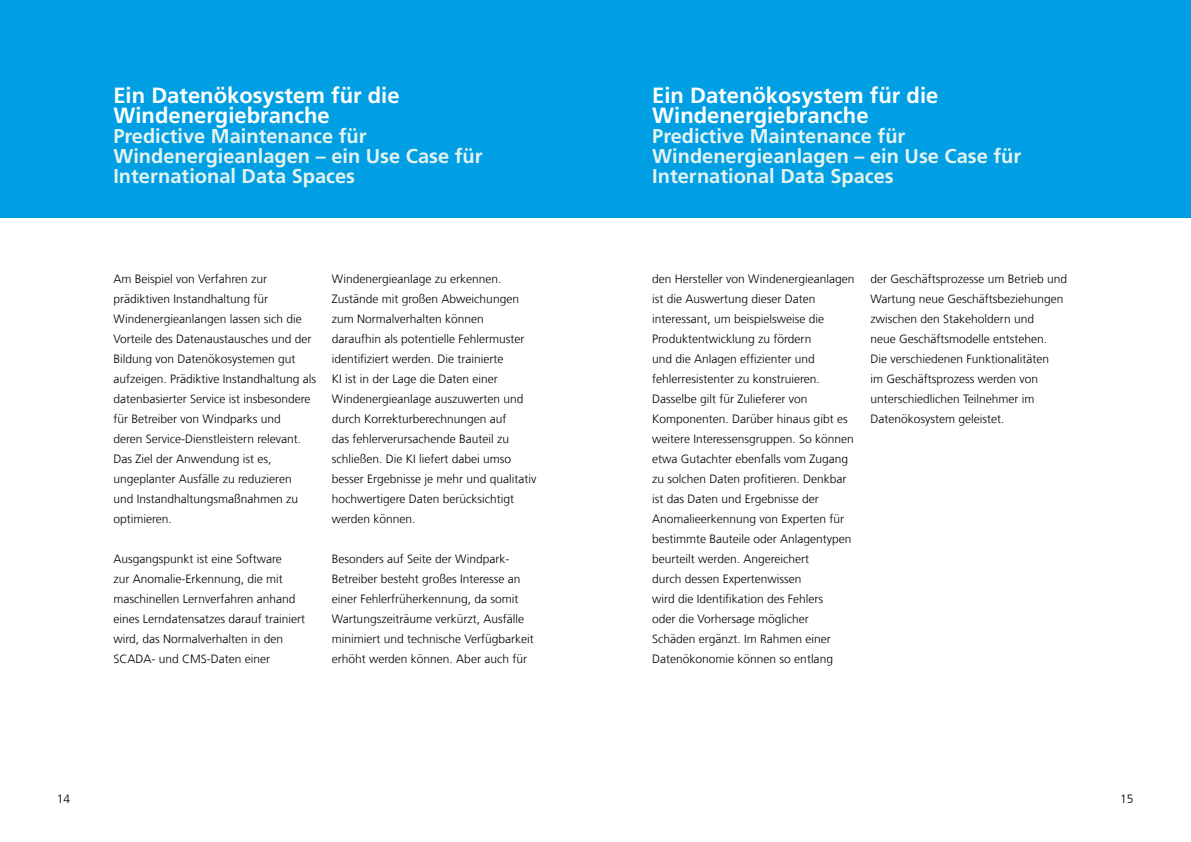
<style>
.page{position:relative;width:1191px;height:842px;background:#fff}
.page>*{position:absolute;margin:0;border:0;box-sizing:border-box;transform-origin:0 0}
.t1{font:700 22px/20px "Frutiger LT Com";color:#fff}
.t2{font:700 20px/20px "Frutiger LT Com";color:#e5f3f1}
.t3{font:300 12px/20px "Frutiger LT Com";color:#000}
</style>
<div class="page">
<div style="left:0;top:0;width:1191px;height:218px;background:#009fe3"></div>
<h1 class="t1" style="left:113px;top:85px;width:288px">Ein Datenökosystem für die<br>Windenergiebranche</h1>
<h2 class="t2" style="left:113px;top:126px;width:370px">Predictive Maintenance für<br>Windenergieanlagen – ein Use Case für<br>International Data Spaces</h2>
<p class="t3" style="left:113px;top:268px;width:204px">Am Beispiel von Verfahren zur prädiktiven Instandhaltung für Windenergieanlangen lassen sich die Vorteile des Datenaustausches und der Bildung von Datenökosystemen gut aufzeigen. Prädiktive Instandhaltung als datenbasierter Service ist insbesondere für Betreiber von Windparks und<br>deren Service-Dienstleistern relevant.<br>Das Ziel der Anwendung ist es, ungeplanter Ausfälle zu reduzieren<br>und Instandhaltungsmaßnahmen zu optimieren.</p>
<p class="t3" style="left:113px;top:549px;width:193px">Ausgangspunkt ist eine Software<br>zur Anomalie-Erkennung, die mit maschinellen Lernverfahren anhand eines Lerndatensatzes darauf trainiert wird, das Normalverhalten in den SCADA- und CMS-Daten einer</p>
<p class="t3" style="left:332px;top:269px;width:206px">Windenergieanlage zu erkennen.<br>Zustände mit großen Abweichungen zum Normalverhalten können<br>daraufhin als potentielle Fehlermuster identifiziert werden. Die trainierte<br>KI ist in der Lage die Daten einer Windenergieanlage auszuwerten und durch Korrekturberechnungen auf<br>das fehlerverursachende Bauteil zu schließen. Die KI liefert dabei umso besser Ergebnisse je mehr und qualitativ hochwertigere Daten berücksichtigt werden können.</p>
<p class="t3" style="left:332px;top:549px;width:204px">Besonders auf Seite der Windpark-Betreiber besteht großes Interesse an einer Fehlerfrüherkennung, da somit Wartungszeiträume verkürzt, Ausfälle minimiert und technische Verfügbarkeit erhöht werden können. Aber auch für</p>
<h1 class="t1" style="left:652px;top:85px;width:288px">Ein Datenökosystem für die<br>Windenergiebranche</h1>
<h2 class="t2" style="left:652px;top:126px;width:370px">Predictive Maintenance für<br>Windenergieanlagen – ein Use Case für<br>International Data Spaces</h2>
<p class="t3" style="left:652px;top:269px;width:204px">den Hersteller von Windenergieanlagen ist die Auswertung dieser Daten interessant, um beispielsweise die Produktentwicklung zu fördern<br>und die Anlagen effizienter und fehlerresistenter zu konstruieren.<br>Dasselbe gilt für Zulieferer von Komponenten. Darüber hinaus gibt es weitere Interessensgruppen. So können etwa Gutachter ebenfalls vom Zugang zu solchen Daten profitieren. Denkbar ist das Daten und Ergebnisse der Anomalieerkennung von Experten für bestimmte Bauteile oder Anlagentypen beurteilt werden. Angereichert<br>durch dessen Expertenwissen<br>wird die Identifikation des Fehlers<br>oder die Vorhersage möglicher Schäden ergänzt. Im Rahmen einer Datenökonomie können so entlang</p>
<p class="t3" style="left:870px;top:269px;width:198px">der Geschäftsprozesse um Betrieb und Wartung neue Geschäftsbeziehungen zwischen den Stakeholdern und<br>neue Geschäftsmodelle entstehen.<br>Die verschiedenen Funktionalitäten<br>im Geschäftsprozess werden von unterschiedlichen Teilnehmer im Datenökosystem geleistet.</p>
<p class="t3" style="left:57px;top:788px;width:15px">14</p>
<p class="t3" style="left:1120px;top:788px;width:15px">15</p>
</div>
